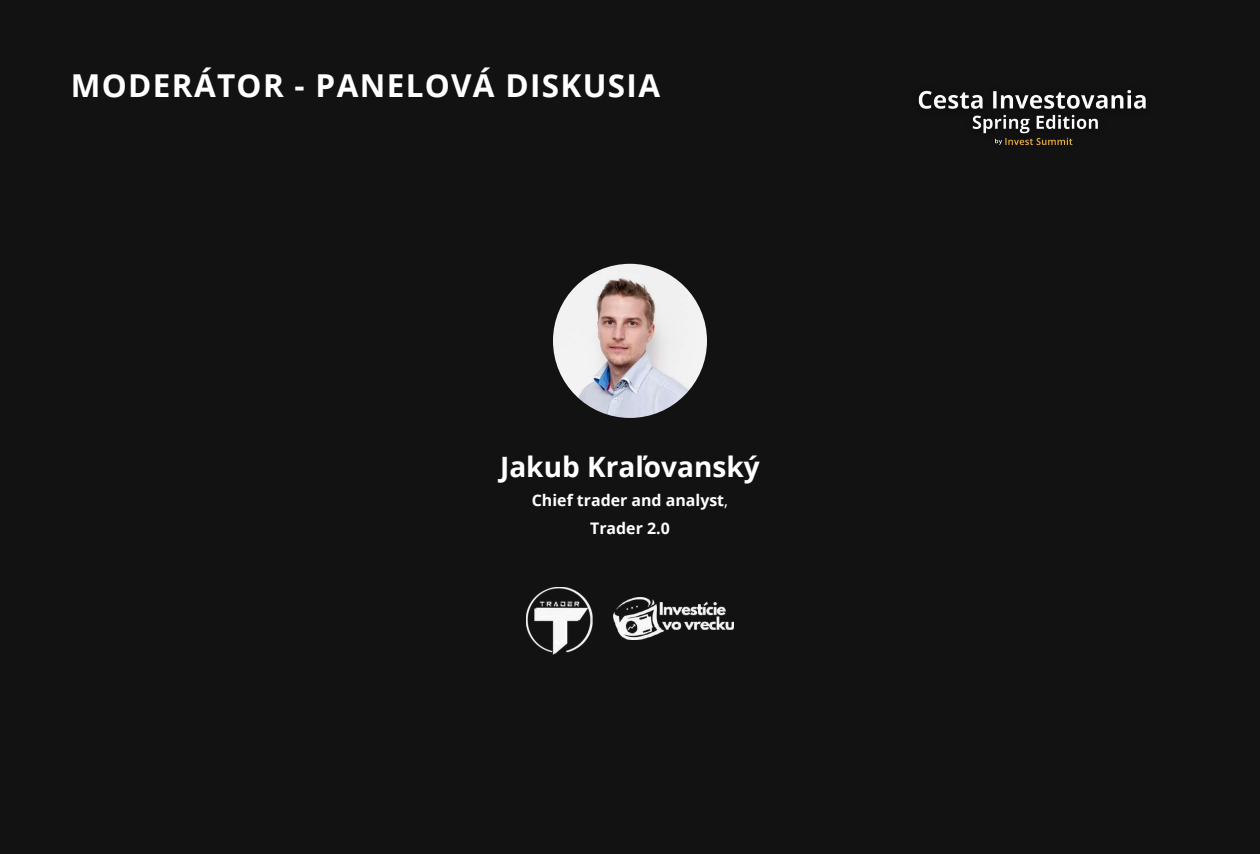
<style>
.page{position:relative;width:1260px;height:854px;background:#fff}
.page>*{position:absolute;margin:0;border:0;box-sizing:border-box;transform-origin:0 0}
.t1{font:700 31.5px "Open Sans";letter-spacing:.045em;color:#fff}
.t2{font:700 28px "Open Sans";color:#fff}
.t3{font:700 15.92px/27.7px "Open Sans";color:#fff;text-align:center}
.s1{font-weight:400}
</style>
<div class="page">
<div style="left:0;top:0;width:1260px;height:853px;background:#121212"></div>
<img style="left:553px;top:264px;width:154px;height:154px;border-radius:50%">
<img style="left:527px;top:587px;width:66px;height:67px">
<img style="left:613px;top:597px;width:120px;height:42px">
<img style="left:918px;top:90px;width:228px;height:55px">
<h1 class="t1" style="left:71px;top:63px;width:591px">MODERÁTOR - PANELOVÁ DISKUSIA</h1>
<h2 class="t2" style="left:500px;top:447px;width:261px">Jakub Kraľovanský</h2>
<p class="t3" style="left:532px;top:486px;width:198px">Chief trader and analyst<span class="s1">,<br></span>Trader 2.0</p>
</div>
